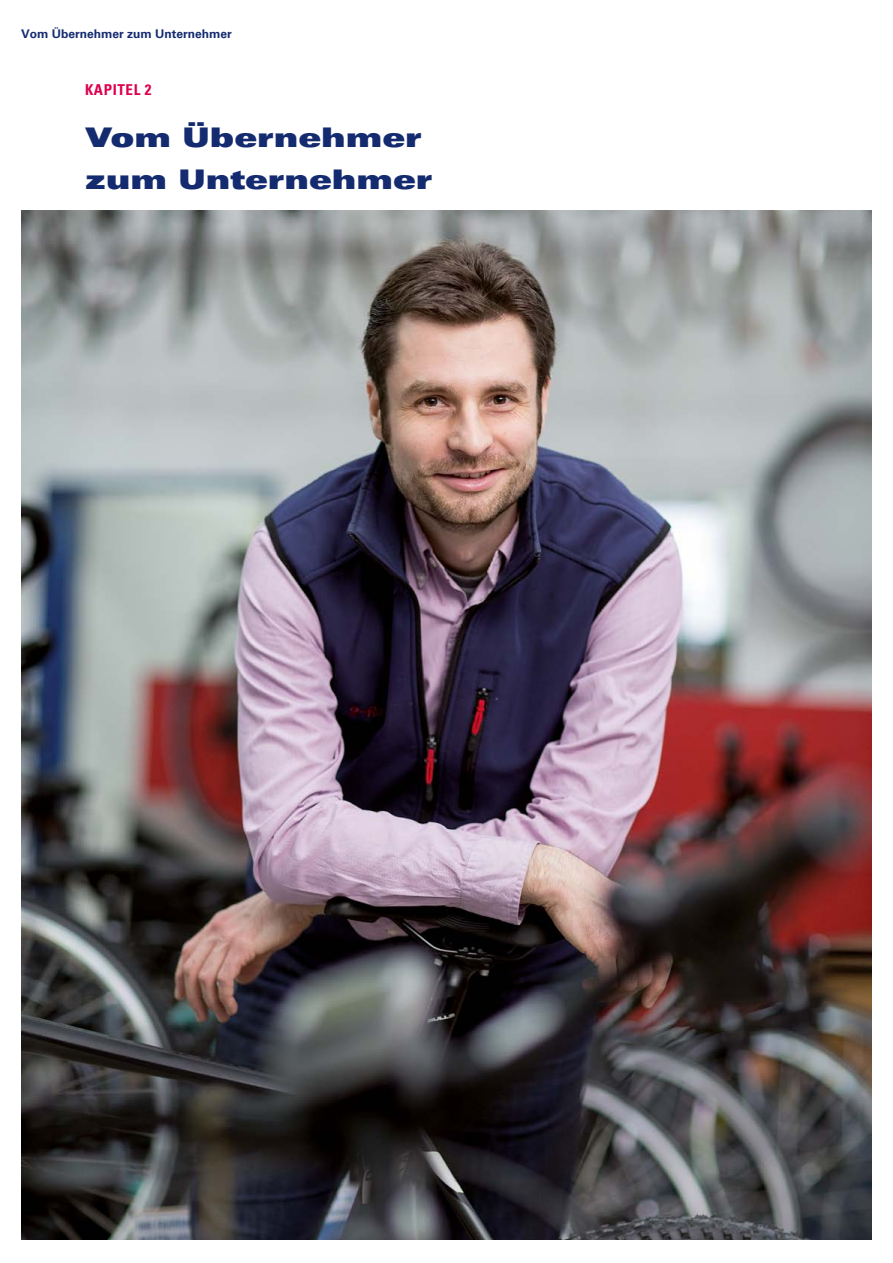
<style>
.page{position:relative;width:893px;height:1263px;background:#fff}
.page>*{position:absolute;margin:0;border:0;box-sizing:border-box;transform-origin:0 0}
._1b__Hierarchie_Kapi{font:27px "Univers LT Std X Black Ex";color:#142b70}
._1a__Hierarchie_Kapi{font:700 condensed 15px "Univers LT Std";letter-spacing:.04em;color:#de004f}
.t1{font:700 12px "Univers LT Std";color:#142b70}
</style>
<div class="page">
<img style="left:21px;top:210px;width:851px;height:1029px">
<p class="t1" style="left:21px;top:27px;width:212px">Vom Übernehmer zum Unternehmer</p>
<p class="_1a__Hierarchie_Kapi" style="left:85px;top:80px;width:68px">KAPITEL 2</p>
<p class="_1b__Hierarchie_Kapi" style="left:85px;top:121px;width:338px">Vom Übernehmer</p>
<p class="_1b__Hierarchie_Kapi" style="left:85px;top:163px;width:349px">zum Unternehmer</p>
</div>
